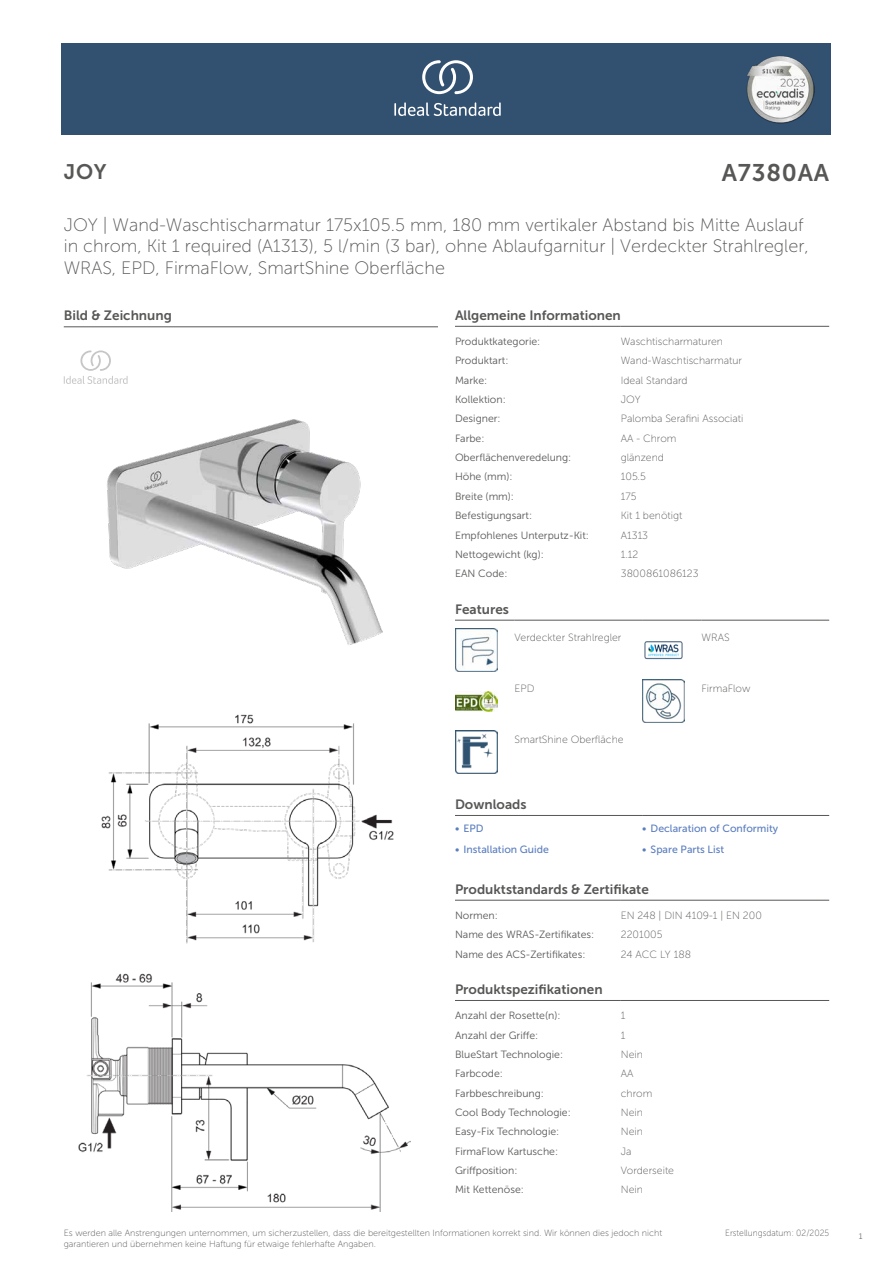
<style>
.page{position:relative;width:893px;height:1263px;background:#fff}
.page>*{position:absolute;margin:0;border:0;box-sizing:border-box;transform-origin:0 0}
.t1{font:24px "Museo Sans 700";letter-spacing:.035em;color:#575756}
.t2{font:21px "Museo Sans 700";color:#575756}
.t3{font:18px/21.6px "Museo Sans 100";color:#575756}
.t4{font:13.5px "Museo Sans 700";color:#575756}
.t5{font:10.5px "Museo Sans 300";color:#575756}
.t6{font:10.5px "Museo Sans 100";color:#575756}
.t7{font:10.5px "Museo Sans 500";color:#5b7ebf}
.t8{font:9px/10.8px "Museo Sans 100";color:#575756}
.t9{font:9px "Museo Sans 100";color:#575756;scale:.95 1}
.t10{font:300 9px "Calibri";color:#575756;scale:.95 1}
</style>
<div class="page">
<div style="left:62px;top:43px;width:769px;height:91px;background:#325070"></div>
<hr style="left:455px;top:326px;width:166px;height:1px;background:#575756">
<hr style="left:621px;top:326px;width:208px;height:1px;background:#575756">
<hr style="left:455px;top:620px;width:59px;height:1px;background:#575756">
<hr style="left:514px;top:620px;width:128px;height:1px;background:#575756">
<hr style="left:642px;top:620px;width:60px;height:1px;background:#575756">
<hr style="left:702px;top:620px;width:127px;height:1px;background:#575756">
<img style="left:455px;top:629px;width:42px;height:42px">
<img style="left:644px;top:641px;width:39px;height:19px">
<img style="left:455px;top:691px;width:42px;height:20px">
<img style="left:642px;top:680px;width:43px;height:42px">
<img style="left:455px;top:731px;width:42px;height:42px">
<hr style="left:455px;top:815px;width:187px;height:1px;background:#575756">
<hr style="left:642px;top:815px;width:187px;height:1px;background:#575756">
<hr style="left:455px;top:900px;width:166px;height:1px;background:#575756">
<hr style="left:621px;top:900px;width:208px;height:1px;background:#575756">
<hr style="left:455px;top:1000px;width:166px;height:1px;background:#575756">
<hr style="left:621px;top:1000px;width:208px;height:1px;background:#575756">
<img style="left:78px;top:714px;width:333px;height:497px">
<hr style="left:64px;top:327px;width:374px;height:1px;background:#575756">
<svg style="left:64px;top:350px;width:64px;height:34px"></svg>
<img style="left:107px;top:419px;width:275px;height:226px">
<svg style="left:394px;top:102px;width:107px;height:14px"></svg>
<svg style="left:422px;top:60px;width:51px;height:34px"></svg>
<img style="left:746px;top:56px;width:68px;height:67px">
<h2 class="t2" style="left:64px;top:160px;width:44px">JOY</h2>
<h1 class="t1" style="left:722px;top:160px;width:109px">A7380AA</h1>
<h3 class="t3" style="left:64px;top:214px;width:746px">JOY | Wand-Waschtischarmatur 175x105.5 mm, 180 mm vertikaler Abstand bis Mitte Auslauf in chrom, Kit 1 required (A1313), 5 l/min (3 bar), ohne Ablaufgarnitur | Verdeckter Strahlregler,<br>WRAS, EPD, FirmaFlow, SmartShine Oberfläche</h3>
<p class="t4" style="left:64px;top:308px;width:110px">Bild &amp; Zeichnung</p>
<p class="t4" style="left:455px;top:308px;width:167px">Allgemeine Informationen</p>
<p class="t5" style="left:455px;top:336px;width:87px">Produktkategorie:</p>
<p class="t6" style="left:621px;top:336px;width:104px">Waschtischarmaturen</p>
<p class="t5" style="left:455px;top:355px;width:55px">Produktart:</p>
<p class="t6" style="left:621px;top:355px;width:123px">Wand-Waschtischarmatur</p>
<p class="t5" style="left:455px;top:374px;width:34px">Marke:</p>
<p class="t6" style="left:621px;top:374px;width:68px">Ideal Standard</p>
<p class="t5" style="left:455px;top:394px;width:52px">Kollektion:</p>
<p class="t6" style="left:621px;top:394px;width:21px">JOY</p>
<p class="t5" style="left:455px;top:413px;width:47px">Designer:</p>
<p class="t6" style="left:621px;top:413px;width:124px">Palomba Serafini Associati</p>
<p class="t5" style="left:455px;top:432px;width:31px">Farbe:</p>
<p class="t6" style="left:621px;top:433px;width:57px">AA - Chrom</p>
<p class="t5" style="left:455px;top:452px;width:118px">Oberflächenveredelung:</p>
<p class="t6" style="left:621px;top:452px;width:45px">glänzend</p>
<p class="t5" style="left:455px;top:471px;width:59px">Höhe (mm):</p>
<p class="t6" style="left:621px;top:471px;width:27px">105.5</p>
<p class="t5" style="left:455px;top:491px;width:61px">Breite (mm):</p>
<p class="t6" style="left:621px;top:491px;width:17px">175</p>
<p class="t5" style="left:455px;top:510px;width:79px">Befestigungsart:</p>
<p class="t6" style="left:621px;top:510px;width:63px">Kit 1 benötigt</p>
<p class="t5" style="left:455px;top:529px;width:135px">Empfohlenes Unterputz-Kit:</p>
<p class="t6" style="left:621px;top:529px;width:29px">A1313</p>
<p class="t5" style="left:455px;top:549px;width:90px">Nettogewicht (kg):</p>
<p class="t6" style="left:621px;top:549px;width:19px">1.12</p>
<p class="t5" style="left:455px;top:568px;width:54px">EAN Code:</p>
<p class="t6" style="left:621px;top:568px;width:79px">3800861086123</p>
<p class="t4" style="left:455px;top:602px;width:55px">Features</p>
<p class="t6" style="left:514px;top:632px;width:108px">Verdeckter Strahlregler</p>
<p class="t6" style="left:702px;top:632px;width:30px">WRAS</p>
<p class="t6" style="left:514px;top:683px;width:21px">EPD</p>
<p class="t6" style="left:702px;top:683px;width:50px">FirmaFlow</p>
<p class="t6" style="left:514px;top:734px;width:111px">SmartShine Oberfläche</p>
<p class="t4" style="left:455px;top:797px;width:73px">Downloads</p>
<p class="t7" style="left:455px;top:823px;width:30px">• EPD</p>
<p class="t7" style="left:642px;top:823px;width:138px">• Declaration of Conformity</p>
<p class="t7" style="left:455px;top:844px;width:95px">• Installation Guide</p>
<p class="t7" style="left:642px;top:844px;width:84px">• Spare Parts List</p>
<p class="t4" style="left:455px;top:882px;width:195px">Produktstandards &amp; Zertifikate</p>
<p class="t5" style="left:455px;top:910px;width:44px">Normen:</p>
<p class="t6" style="left:621px;top:910px;width:143px">EN 248 | DIN 4109-1 | EN 200</p>
<p class="t5" style="left:455px;top:929px;width:141px">Name des WRAS-Zertifikates:</p>
<p class="t6" style="left:621px;top:929px;width:43px">2201005</p>
<p class="t5" style="left:455px;top:948px;width:132px">Name des ACS-Zertifikates:</p>
<p class="t6" style="left:621px;top:948px;width:72px">24 ACC LY 188</p>
<p class="t4" style="left:455px;top:982px;width:149px">Produktspezifikationen</p>
<p class="t5" style="left:455px;top:1010px;width:107px">Anzahl der Rosette(n):</p>
<p class="t6" style="left:621px;top:1010px;width:6px">1</p>
<p class="t5" style="left:455px;top:1029px;width:85px">Anzahl der Griffe:</p>
<p class="t6" style="left:621px;top:1029px;width:6px">1</p>
<p class="t5" style="left:455px;top:1048px;width:110px">BlueStart Technologie:</p>
<p class="t6" style="left:621px;top:1049px;width:24px">Nein</p>
<p class="t5" style="left:455px;top:1068px;width:49px">Farbcode:</p>
<p class="t6" style="left:621px;top:1068px;width:14px">AA</p>
<p class="t5" style="left:455px;top:1087px;width:90px">Farbbeschreibung:</p>
<p class="t6" style="left:621px;top:1087px;width:33px">chrom</p>
<p class="t5" style="left:455px;top:1107px;width:117px">Cool Body Technologie:</p>
<p class="t6" style="left:621px;top:1107px;width:24px">Nein</p>
<p class="t5" style="left:455px;top:1126px;width:106px">Easy-Fix Technologie:</p>
<p class="t6" style="left:621px;top:1126px;width:24px">Nein</p>
<p class="t5" style="left:455px;top:1145px;width:105px">FirmaFlow Kartusche:</p>
<p class="t6" style="left:621px;top:1145px;width:12px">Ja</p>
<p class="t5" style="left:455px;top:1165px;width:64px">Griffposition:</p>
<p class="t6" style="left:621px;top:1165px;width:55px">Vorderseite</p>
<p class="t5" style="left:455px;top:1184px;width:70px">Mit Kettenöse:</p>
<p class="t6" style="left:621px;top:1184px;width:24px">Nein</p>
<p class="t8" style="left:64px;top:1227px;width:600px">Es werden alle Anstrengungen unternommen, um sicherzustellen, dass die bereitgestellten Informationen korrekt sind. Wir können dies jedoch nicht garantieren und übernehmen keine Haftung für etwaige fehlerhafte Angaben.</p>
<p class="t9" style="left:725px;top:1228px;width:111px">Erstellungsdatum: 02/2025</p>
<p class="t10" style="left:858px;top:1230px;width:6px">1</p>
</div>
